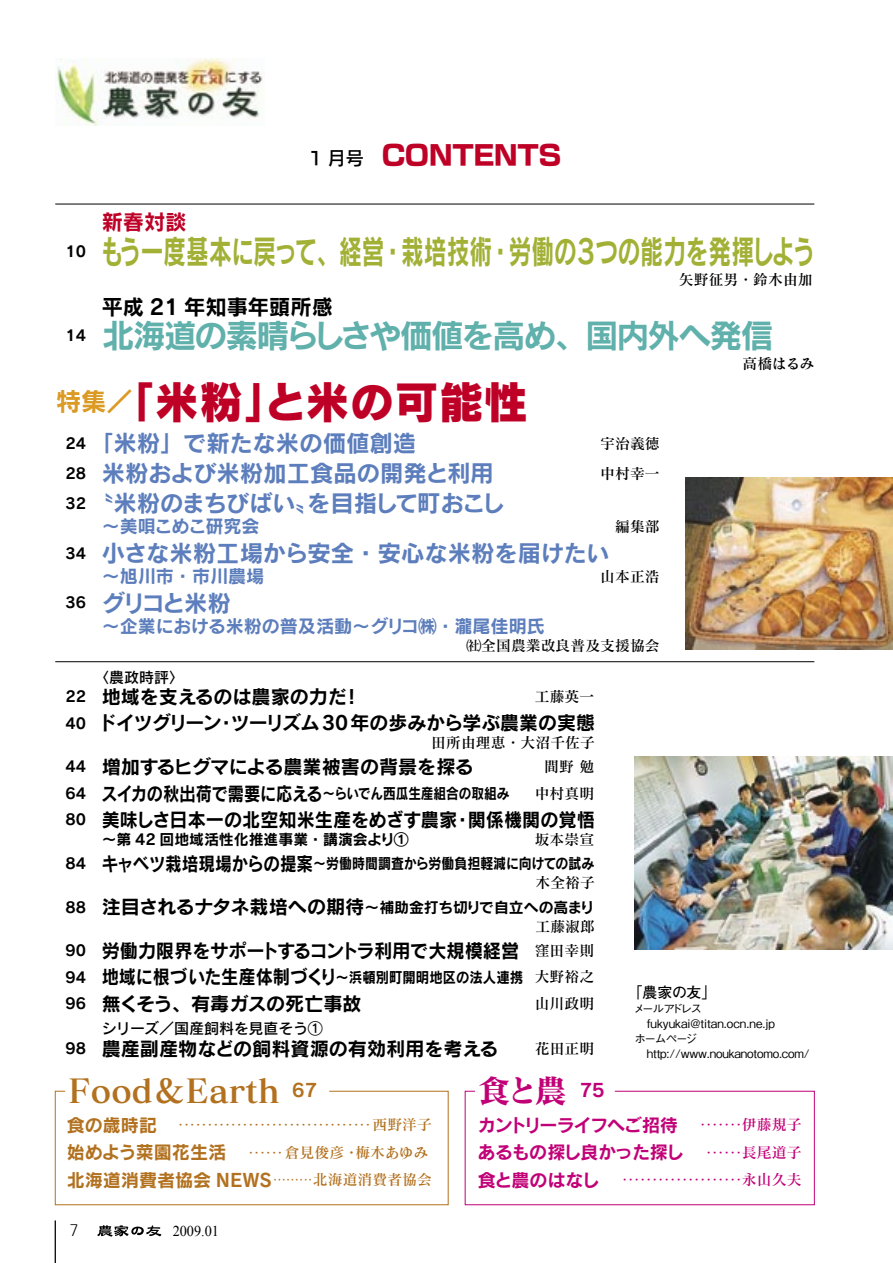
<style>
.page{position:relative;width:893px;height:1263px;background:#fff}
.page>*{position:absolute;margin:0;border:0;box-sizing:border-box;transform-origin:0 0}
.t1{font:44.7px "Rodin Pro EB";color:#be0027}
.t2{font:33px "Rodin Pro B";color:#a2b136;scale:.69 1}
.t3{font:33px "Rodin Pro B";letter-spacing:-.06em;color:#60b0ac}
.t4{font:33px "Matisse Pro B";letter-spacing:-.37em;color:#b2711f}
.t5{font:33px "Matisse Pro B";color:#c10077}
.t6{font:26.55px "New Rodin Pro EB";color:#be0027}
.t7{font:25.5px "Rodin Pro B";color:#da9a23}
.t8{font:23.4px "Rodin Pro B";color:#5d7ebc}
.t9{font:23.4px "Rodin Pro B";letter-spacing:-.07em;color:#5d7ebc}
.t10{font:21.3px "Rodin Pro B";color:#000}
.t11{font:21.3px "Rodin Pro B";color:#be0027}
.t12{font:19.2px "Rodin Pro B";color:#000}
.t13{font:19.2px "Rodin Pro B";color:#000;scale:.95 1}
.t14{font:19.2px "Rodin Pro B";letter-spacing:-.02em;color:#000}
.t15{font:19.2px "Rodin Pro B";color:#000;scale:.85 1}
.t16{font:19.2px "Rodin Pro B";color:#000;scale:.9 1}
.t17{font:19.2px "Rodin Pro B";letter-spacing:-.02em;color:#000;scale:.87 1}
.t18{font:19.2px "Rodin Pro B";letter-spacing:-.08em;color:#000}
.t19{font:18px "Rodin Pro B";color:#5d7ebc}
.t20{font:18px "Rodin Pro B";color:#b2711f}
.t21{font:18px "Rodin Pro B";letter-spacing:-.04em;color:#c10077}
.t22{font:18px "Rodin Pro B";letter-spacing:-.07em;color:#c10077}
.t23{font:18px "Rodin Pro B";letter-spacing:-.06em;color:#5d7ebc}
.t24{font:18px "New Rodin Pro DB";color:#000}
.t25{font:15px "Rodin Pro DB";color:#000}
.t26{font:15px "Matisse Pro DB";color:#c10077}
.t27{font:15px "Times New Roman";color:#000;scale:.95 1}
.t28{font:300 15px "Shingo Num";color:#000}
.t29{font:14.85px/24px "Rodin Pro B";color:#000}
.t30{font:14.85px/24.2px "Matisse Pro DB";color:#000;text-align:right}
.t31{font:14.85px "Matisse Pro DB";color:#b2711f}
.t32{font:14.85px "Rodin Pro B";color:#000;scale:.85 1}
.t33{font:14.85px "Rodin Pro B";color:#000;scale:.9 1}
.t34{font:700 14.85px "Futo Go B101 Pro";color:#000}
.t35{font:12px "Matisse Pro DB";color:#c10077}
.t36{font:500 11.7px/14.9px "Gothic BBB Pro";letter-spacing:-.015em;color:#000}
.t37{font:11.7px "Matisse Pro DB";color:#b2711f}
.t38{font:11.7px "Matisse Pro DB";color:#b2711f;scale:.75 1}
.s1{font-family:"Matisse Pro DB"}
.s2{font-family:"Rodin Pro B";font-size:18px}
</style>
<div class="page">
<hr style="left:55px;top:1220px;width:1px;height:43px;background:#000">
<svg style="left:98px;top:1225px;width:63px;height:11px"></svg>
<svg style="left:55px;top:203px;width:760px;height:2px;background:#7f7f7f"></svg>
<svg style="left:55px;top:661px;width:760px;height:1px"></svg>
<svg style="left:55px;top:1090px;width:394px;height:115px"></svg>
<svg style="left:464px;top:1090px;width:351px;height:115px"></svg>
<img style="left:57px;top:59px;width:206px;height:67px">
<img style="left:685px;top:478px;width:208px;height:172px">
<img style="left:635px;top:756px;width:258px;height:194px">
<p class="t6" style="left:382px;top:131px;width:180px">CONTENTS</p>
<p class="t24" style="left:309px;top:142px;width:75px">1 月号　</p>
<p class="t29" style="left:66px;top:239px;width:22px">10</p>
<p class="t29" style="left:66px;top:323px;width:22px">14</p>
<p class="t11" style="left:102px;top:208px;width:87px">新春対談</p>
<p class="t2" style="left:101px;top:229px;width:1037px">もう一度基本に戻って、経営・栽培技術・労働の３つの能力を発揮しよう</p>
<p class="t30" style="left:679px;top:267px;width:135px">矢野征男・鈴木由加</p>
<p class="t10" style="left:102px;top:292px;width:233px">平成 21 年知事年頭所感</p>
<p class="t3" style="left:102px;top:314px;width:673px">北海道の素晴らしさや価値を高め、国内外へ発信</p>
<p class="t30" style="left:742px;top:351px;width:73px">高橋はるみ</p>
<p class="t1" style="left:107px;top:371px;width:423px">「<sup>／</sup> 米粉と米の可能性</p>
<p class="t1" style="left:244px;top:371px;width:46px">」</p>
<p class="t7" style="left:56px;top:385px;width:53px">特集</p>
<p class="t29" style="left:66px;top:431px;width:22px">24</p>
<p class="t8" style="left:90px;top:428px;width:328px">「米粉」で新たな米の価値創造</p>
<p class="t29" style="left:66px;top:461px;width:22px">28</p>
<p class="t8" style="left:102px;top:458px;width:394px">米粉および米粉加工食品の開発と利用</p>
<p class="t29" style="left:66px;top:490px;width:22px">32</p>
<p class="t8" style="left:90px;top:487px;width:230px">〝米粉のまちびばい〟</p>
<p class="t9" style="left:307px;top:487px;width:200px">を目指して町おこし</p>
<p class="t30" style="left:600px;top:431px;width:61px">宇治義徳</p>
<p class="t30" style="left:600px;top:460px;width:61px">中村幸一</p>
<p class="t29" style="left:66px;top:540px;width:22px">34</p>
<p class="t23" style="left:102px;top:514px;width:159px">～美唄こめこ研究会</p>
<p class="t8" style="left:102px;top:537px;width:509px">小さな米粉工場から安全・安心な米粉を届けたい</p>
<p class="t30" style="left:615px;top:514px;width:46px">編集部</p>
<p class="t29" style="left:66px;top:590px;width:22px">36</p>
<p class="t19" style="left:102px;top:564px;width:164px">～旭川市・市川農場</p>
<p class="t8" style="left:101px;top:587px;width:131px">グリコと米粉</p>
<p class="t30" style="left:600px;top:564px;width:61px">山本正浩</p>
<p class="t19" style="left:102px;top:614px;width:445px">～企業における米粉の普及活動～グリコ㈱・瀧尾佳明氏</p>
<p class="t30" style="left:466px;top:633px;width:195px">㈳全国農業改良普及支援協会</p>
<p class="t25" style="left:94px;top:667px;width:91px">〈農政時評〈</p>
<p class="t29" style="left:66px;top:684px;width:22px">22</p>
<p class="t12" style="left:102px;top:684px;width:247px">地域を支えるのは農家の力だ</p>
<p class="t12" style="left:342px;top:684px;width:21px">！</p>
<p class="t30" style="left:535px;top:684px;width:61px">工藤英一</p>
<p class="t29" style="left:66px;top:710px;width:22px">40</p>
<p class="t12" style="left:230px;top:710px;width:366px">ツーリズム30年の歩みから学ぶ農業の実態</p>
<p class="t18" style="left:98px;top:710px;width:125px">ドイツグリーン</p>
<p class="t12" style="left:217px;top:710px;width:20px">・</p>
<p class="t29" style="left:66px;top:754px;width:22px">44</p>
<p class="t30" style="left:431px;top:730px;width:165px">田所由理恵・大沼千佐子間野勉</p>
<p class="t14" style="left:102px;top:754px;width:374px">増加するヒグマによる農業被害の背景を探る</p>
<p class="t29" style="left:66px;top:781px;width:22px">64</p>
<p class="t15" style="left:101px;top:780px;width:262px">スイカの秋出荷で需要に応える</p>
<p class="t32" style="left:322px;top:783px;width:222px">～らいでん西瓜生産組合の取組み</p>
<p class="t30" style="left:535px;top:780px;width:61px">中村真明</p>
<p class="t29" style="left:66px;top:807px;width:22px">80</p>
<p class="t13" style="left:102px;top:807px;width:376px">美味しさ日本一の北空知米生産をめざす農家</p>
<p class="t13" style="left:468px;top:807px;width:135px">関係機関の覚悟</p>
<p class="t13" style="left:453px;top:807px;width:21px">・</p>
<p class="t29" style="left:66px;top:851px;width:22px">84</p>
<p class="t29" style="left:313px;top:827px;width:283px;text-indent:-212px">～第 42 回地域活性化推進事業・講演会より①<br>～労働時間調査から労働負担軽減に向けての試み</p>
<p class="t30" style="left:535px;top:827px;width:61px">坂本崇宣</p>
<p class="t17" style="left:102px;top:850px;width:245px">キャベツ栽培現場からの提案</p>
<p class="t29" style="left:66px;top:894px;width:22px">88</p>
<p class="t29" style="left:364px;top:870px;width:232px;line-height:24.5px;text-align:right"><span class="s1">木全裕子<br></span>～補助金打ち切りで自立への高まり</p>
<p class="t12" style="left:102px;top:894px;width:264px">注目されるナタネ栽培への期待</p>
<p class="t29" style="left:66px;top:938px;width:22px">90</p>
<p class="t13" style="left:102px;top:938px;width:441px">労働力限界をサポートするコントラ利用で大規模経営</p>
<p class="t30" style="left:535px;top:914px;width:62px;text-align:left">工藤淑郎窪田幸則</p>
<p class="t29" style="left:66px;top:964px;width:22px">94</p>
<p class="t16" style="left:102px;top:964px;width:263px">地域に根づいた生産体制づくり</p>
<p class="t33" style="left:336px;top:967px;width:210px">～浜頓別町開明地区の法人連携</p>
<p class="t30" style="left:535px;top:964px;width:61px">大野裕之</p>
<p class="t29" style="left:66px;top:991px;width:22px">96</p>
<p class="t12" style="left:102px;top:991px;width:262px">無くそう、有毒ガスの死亡事故</p>
<p class="t30" style="left:535px;top:991px;width:61px">山川政明</p>
<p class="t25" style="left:101px;top:1019px;width:223px">シリーズ／国産飼料を見直そう1</p>
<p class="t29" style="left:66px;top:1036px;width:22px">98</p>
<p class="t12" style="left:102px;top:1035px;width:398px">農産副産物などの飼料資源の有効利用を考える</p>
<p class="t30" style="left:535px;top:1036px;width:61px">花田正明</p>
<p class="t34" style="left:628px;top:980px;width:90px">「農家の友「</p>
<p class="t36" style="left:633px;top:1000px;width:178px">メールアドレス　fukyukai@titan.ocn.ne j p.<br>ホームページ　http://www.noukanotomo.com/</p>
<p class="t4" style="left:69px;top:1069px;width:92px">Fｏｏｄ</p>
<p class="t4" style="left:153px;top:1069px;width:134px">＆Ｅａｒｔｈ</p>
<p class="t20" style="left:292px;top:1078px;width:26px">67</p>
<p class="t5" style="left:478px;top:1069px;width:91px">食と農</p>
<p class="t22" style="left:580px;top:1078px;width:26px">75</p>
<p class="t20" style="left:67px;top:1113px;width:92px">食の歳時記</p>
<p class="t31" style="left:372px;top:1115px;width:61px">西野洋子</p>
<p class="t37" style="left:157px;top:1117px;width:218px"><span class="s2">　</span>・・・・・・・・・・・・・・・・・・・・・・・・・・・・・・・・・</p>
<p class="t22" style="left:478px;top:1113px;width:202px">カントリーライフへご招待</p>
<p class="t26" style="left:742px;top:1115px;width:61px">伊藤規子</p>
<p class="t35" style="left:678px;top:1117px;width:68px"><span class="s2">　</span>・・・・・・・</p>
<p class="t20" style="left:67px;top:1140px;width:161px">始めよう菜園花生活</p>
<p class="t31" style="left:285px;top:1143px;width:76px">倉見俊彦・</p>
<p class="t31" style="left:355px;top:1143px;width:74px">梅木あゆみ</p>
<p class="t37" style="left:245px;top:1145px;width:42px">・・・・・・</p>
<p class="t21" style="left:478px;top:1140px;width:208px">あるもの探し良かった探し</p>
<p class="t26" style="left:742px;top:1143px;width:61px">長尾道子</p>
<p class="t35" style="left:703px;top:1145px;width:43px">・・・・・・</p>
<p class="t20" style="left:67px;top:1168px;width:207px">北海道消費者協会 NEWS</p>
<p class="t31" style="left:313px;top:1170px;width:121px">北海道消費者協会</p>
<p class="t38" style="left:271px;top:1172px;width:60px">・・・・・・・・・</p>
<p class="t21" style="left:478px;top:1168px;width:123px">食と農のはなし</p>
<p class="t26" style="left:742px;top:1170px;width:61px">永山久夫</p>
<p class="t35" style="left:598px;top:1172px;width:148px"><span class="s2">　</span>・・・・・・・・・・・・・・・・・・・・</p>
<p class="t28" style="left:70px;top:1220px;width:9px">7</p>
<p class="t27" style="left:173px;top:1221px;width:50px">2009.01</p>
</div>
